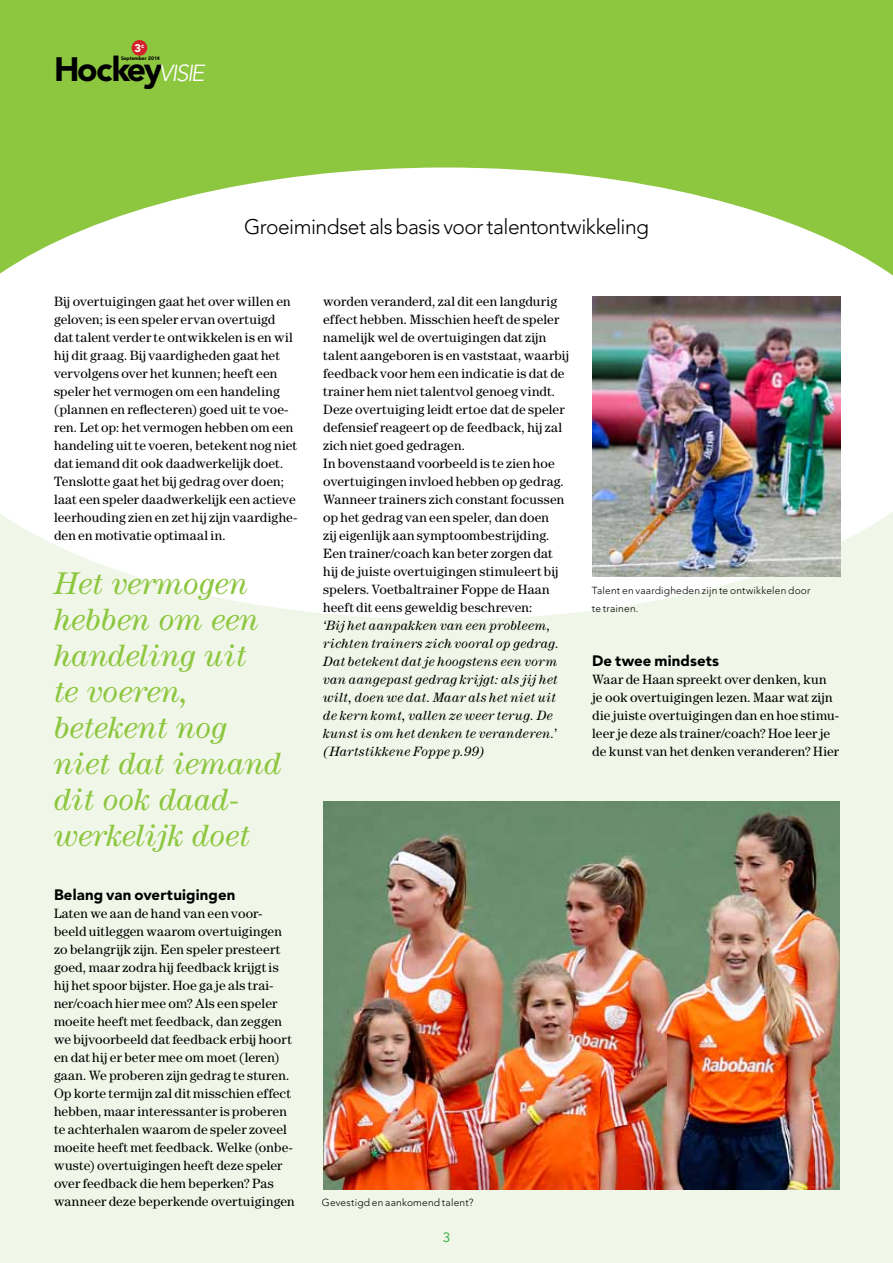
<style>
.page{position:relative;width:893px;height:1263px;background:#f0f7e8}
.page>*{position:absolute;margin:0;border:0;box-sizing:border-box;transform-origin:0 0}
.t1{font:900 33.6px "Avenir LT Std";color:#000}
.t2{font:italic 31.5px/36px "Century Std";color:#8dc63f}
.t3{font:300 21px "Avenir LT Std";letter-spacing:-.025em;color:#000}
.t4{font:900 15px "Avenir LT Std";letter-spacing:.01em;color:#000}
.t5{font:13.5px/18px "Century Std";letter-spacing:.01em;color:#000}
.t6{font:italic 13.5px/18px "Century Std";letter-spacing:.025em;color:#000}
.t7{font:13.5px "Avenir LT Std";color:#41ad49}
.t8{font:900 11.1px "Avenir LT Std";color:#fff}
.t9{font:300 10.2px/18px "Avenir LT Std";letter-spacing:.015em;color:#000}
.t10{font:900 5.1px "Avenir LT Std";letter-spacing:-.02em;color:#000}
.s1{font-weight:300;font-style:italic;font-size:23.1px;color:#fff}
</style>
<div class="page">
<div style="left:0;top:0;width:893px;height:319px;background:#8dc63f"></div>
<svg style="left:0;top:167px;width:893px;height:453px;fill:#fff"></svg>
<div style="left:132px;top:40px;width:15px;height:16px;background:#d2232a;border-radius:50%"></div>
<img style="left:323px;top:801px;width:516px;height:388px">
<img style="left:592px;top:296px;width:248px;height:280px">
<p class="t8" style="left:134px;top:41px;width:11px">3<sup>c</sup></p>
<h1 class="t1" style="left:54px;top:49px;width:152px">Hockey<span class="s1">VISIE</span></h1>
<p class="t10" style="left:121px;top:55px;width:40px">September 2014</p>
<h3 class="t3" style="left:244px;top:214px;width:406px">Groeimindset als basis voor talentontwikkeling</h3>
<p class="t5" style="left:54px;top:292px;width:245px">Bij overtuigingen gaat het over willen en geloven; is een speler ervan overtuigd dat talent verder te ontwikkelen is en wil hij dit graag. Bij vaardigheden gaat het vervolgens over het kunnen; heeft een speler het vermogen om een handeling (plannen en reflecteren) goed uit te voe&shy;ren. Let op: het vermogen hebben om een handeling uit te voeren, betekent nog niet dat iemand dit ook daadwerkelijk doet.<br>Tenslotte gaat het bij gedrag over doen; laat een speler daadwerkelijk een actieve leerhouding zien en zet hij zijn vaardighe&shy;den en motivatie optimaal in.</p>
<h2 class="t2" style="left:54px;top:565px;width:229px">Het vermogen hebben om een handeling uit<br>te voeren, betekent nog niet dat iemand dit ook daad&shy;werkelijk doet</h2>
<p class="t4" style="left:54px;top:886px;width:183px">Belang van overtuigingen</p>
<p class="t5" style="left:54px;top:904px;width:242px">Laten we aan de hand van een voor&shy;beeld uitleggen waarom overtuigingen zo belangrijk zijn. Een speler presteert goed, maar zodra hij feedback krijgt is hij het spoor bijster. Hoe ga je als trai&shy;ner/coach hier mee om? Als een speler moeite heeft met feedback, dan zeggen we bijvoorbeeld dat feedback erbij hoort en dat hij er beter mee om moet (leren) gaan. We proberen zijn gedrag te sturen.<br>Op korte termijn zal dit misschien effect hebben, maar interessanter is proberen te achterhalen waarom de speler zoveel moeite heeft met feedback. Welke (onbe&shy;wuste) overtuigingen heeft deze speler over feedback die hem beperken? Pas wanneer deze beperkende overtuigingen</p>
<p class="t5" style="left:323px;top:292px;width:248px">worden veranderd, zal dit een langdurig effect hebben. Misschien heeft de speler namelijk wel de overtuigingen dat zijn talent aangeboren is en vaststaat, waarbij feedback voor hem een indicatie is dat de trainer hem niet talentvol genoeg vindt.<br>Deze overtuiging leidt ertoe dat de speler defensief reageert op de feedback, hij zal zich niet goed gedragen.<br>In bovenstaand voorbeeld is te zien hoe overtuigingen invloed hebben op gedrag.<br>Wanneer trainers zich constant focussen op het gedrag van een speler, dan doen<br>zij eigenlijk aan symptoombestrijding.<br>Een trainer/coach kan beter zorgen dat hij de juiste overtuigingen stimuleert bij spelers. Voetbaltrainer Foppe de Haan heeft dit eens geweldig beschreven:</p>
<p class="t6" style="left:323px;top:616px;width:237px">‘Bij het aanpakken van een probleem, richten trainers zich vooral op gedrag.<br>Dat betekent dat je hoogstens een vorm van aangepast gedrag krijgt: als jij het wilt, doen we dat. Maar als het niet uit de kern komt, vallen ze weer terug. De kunst is om het denken te veranderen.’ (Hartstikkene Foppe p.99)</p>
<p class="t9" style="left:592px;top:582px;width:220px">Talent en vaardigheden zijn te ontwikkelen door te trainen.</p>
<p class="t4" style="left:592px;top:652px;width:129px">De twee mindsets</p>
<p class="t5" style="left:592px;top:670px;width:249px">Waar de Haan spreekt over denken, kun je ook overtuigingen lezen. Maar wat zijn die juiste overtuigingen dan en hoe stimu&shy;leer je deze als trainer/coach? Hoe leer je de kunst van het denken veranderen? Hier</p>
<p class="t9" style="left:322px;top:1194px;width:153px">Gevestigd en aankomend talent?</p>
<p class="t7" style="left:443px;top:1229px;width:9px">3</p>
</div>
